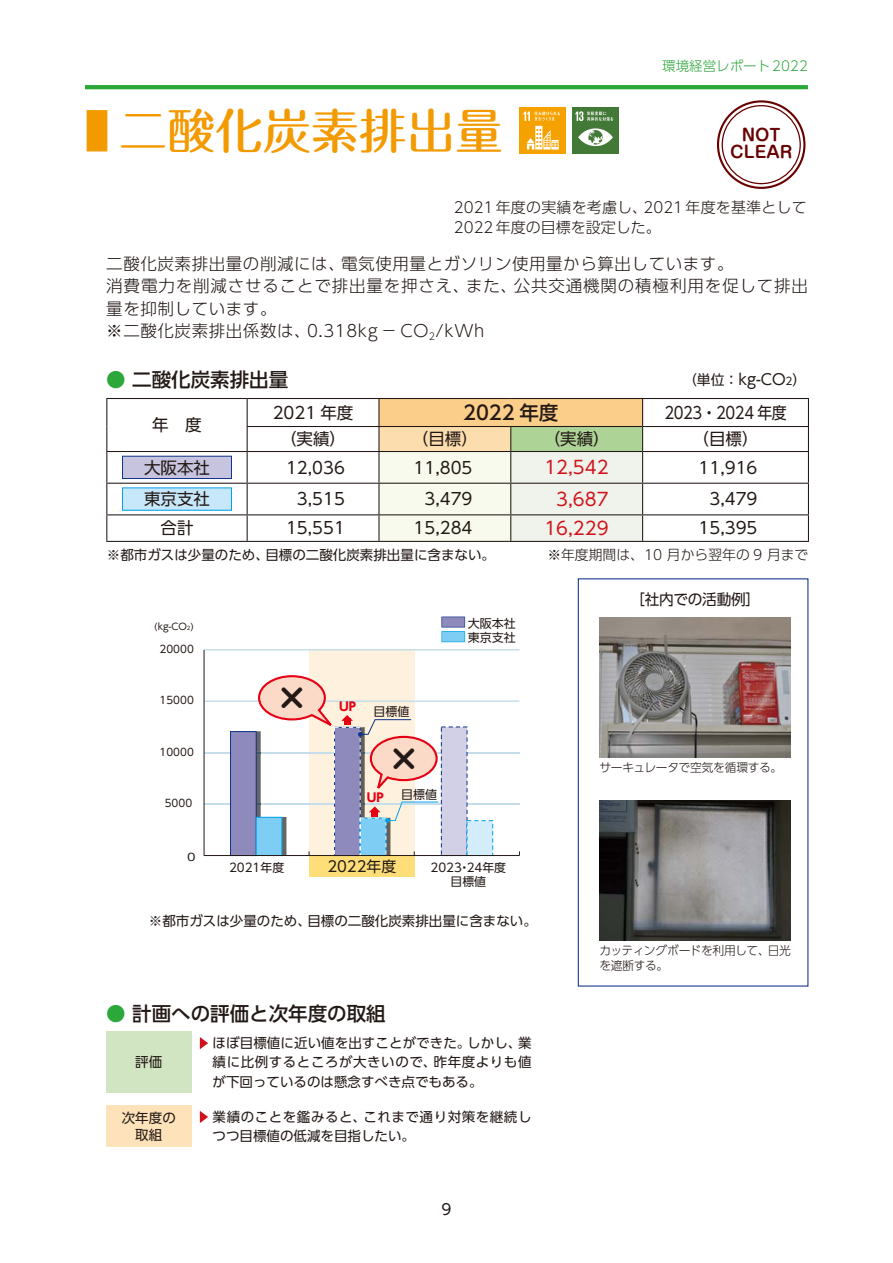
<style>
.page{position:relative;width:893px;height:1263px;background:#fff}
.page>*{position:absolute;margin:0;border:0;box-sizing:border-box;transform-origin:0 0}
.t1{font:48px "Maru Fo Pro Medium 90 msp RKSJ H";color:#f39a00}
.t2{font:33px "UD Shin M Go Pro Bold 90 msp RKSJ H";color:#231916}
.t3{font:19.5px "UD Shin Go Pro Medium 90 msp RKSJ H";color:#231916}
.t4{font:18px "UD Shin Go Pro Regular 90 msp RKSJ H";color:#d1131c}
.t5{font:16.5px/22.5px "UD Shin Go Pro Light 90 msp RKSJ H";letter-spacing:.035em;color:#231916}
.t6{font:16.5px "UD Shin Go Pro Regular 90 msp RKSJ H";color:#231916}
.t7{font:16.5px "UD Shin Go Pro Regular 90 msp RKSJ H";letter-spacing:-.03em;color:#231916;scale:.9 1}
.t8{font:16.2px/17px "Shin M Go Pro De Bold 90 msp RKSJ H";color:#680000;text-align:center}
.t9{font:15px/19.5px "UD Shin Go Pro Light 90 msp RKSJ H";letter-spacing:.005em;color:#231916}
.t10{font:15px "UD Shin Go Pro Regular 90 msp RKSJ H";letter-spacing:-.02em;color:#231916}
.t11{font:15px "UD Shin M Go Pro Regular 90 msp RKSJ H";color:#231916}
.t12{font:14.85px "UD Shin Go Pro Regular 90 msp RKSJ H";color:#231916}
.t13{font:13.8px "UD Shin Go Pro Light 90 msp RKSJ H";color:#231916}
.t14{font:13.8px "UD Shin Go Pro Regular 90 msp RKSJ H";color:#231916}
.t15{font:13.5px/19.5px "UD Shin Go Pro Regular 90 msp RKSJ H";color:#231916;text-align:justify}
.t16{font:13.5px/19.5px "UD Shin Go Pro Regular 90 msp RKSJ H";letter-spacing:.04em;color:#231916}
.t17{font:13.5px "UD Shin Go Pro Light 90 msp RKSJ H";color:#2ca739}
.t18{font:12px/15px "UD Shin Go Pro Light 90 msp RKSJ H";letter-spacing:-.025em;color:#231916}
.t19{font:12px "UD Shin Go Pro Regular 90 msp RKSJ H";color:#231916}
.t20{font:12px "UD Shin Go Pro Bold 90 msp RKSJ H";color:#e60013}
.t21{font:11.85px/13.5px "UD Shin Go Pro Regular 90 msp RKSJ H";color:#231916;text-align:center}
.t22{font:10.35px "UD Shin Go Pro Regular 90 msp RKSJ H";color:#231916}
.t23{font:10.35px "UD Shin Go Pro Regular 90 msp RKSJ H";color:#231916;scale:1.24 1}
.t24{font:9.3px "UD Shin Go Pro Regular 90 msp RKSJ H";color:#231916}
.s1{font-family:"UD Shin Go Pro Light 90 msp RKSJ H"}
.s2{color:#2ca739}
.s3{font-size:15px}
.s4{font-size:10.5px}
.s5{font-size:5.4px}
</style>
<div class="page">
<hr style="left:85px;top:85px;width:723px;height:4px;background:#2ca739">
<div style="left:578px;top:578px;width:230px;height:408px;border:1px solid #0e3388"></div>
<div style="left:106px;top:1031px;width:85px;height:61px;background:#d1e5c2"></div>
<div style="left:106px;top:1105px;width:85px;height:42px;background:#fde2ba"></div>
<svg style="left:200px;top:1037px;width:8px;height:12px"></svg>
<svg style="left:200px;top:1111px;width:8px;height:12px"></svg>
<img style="left:600px;top:617px;width:191px;height:140px">
<img style="left:600px;top:800px;width:191px;height:140px">
<svg style="left:107px;top:399px;width:701px;height:142px"></svg>
<hr style="left:106px;top:398px;width:141px;height:1px;background:#231916">
<hr style="left:247px;top:398px;width:132px;height:1px;background:#231916">
<hr style="left:379px;top:398px;width:132px;height:1px;background:#231916">
<hr style="left:511px;top:398px;width:298px;height:1px;background:#231916">
<svg style="left:106px;top:399px;width:1px;height:52px"></svg>
<hr style="left:247px;top:426px;width:132px;height:1px;background:#231916">
<svg style="left:247px;top:399px;width:1px;height:52px"></svg>
<hr style="left:643px;top:426px;width:166px;height:1px;background:#231916">
<svg style="left:808px;top:399px;width:1px;height:52px"></svg>
<hr style="left:106px;top:451px;width:141px;height:1px;background:#231916">
<hr style="left:106px;top:452px;width:1px;height:31px;background:#231916">
<hr style="left:247px;top:451px;width:132px;height:1px;background:#231916">
<hr style="left:247px;top:452px;width:1px;height:31px;background:#231916">
<hr style="left:643px;top:451px;width:166px;height:1px;background:#231916">
<hr style="left:808px;top:452px;width:1px;height:31px;background:#231916">
<hr style="left:106px;top:483px;width:141px;height:1px;background:#231916">
<hr style="left:106px;top:484px;width:1px;height:30px;background:#231916">
<hr style="left:247px;top:483px;width:132px;height:1px;background:#231916">
<hr style="left:247px;top:484px;width:1px;height:30px;background:#231916">
<hr style="left:643px;top:483px;width:166px;height:1px;background:#231916">
<hr style="left:808px;top:484px;width:1px;height:30px;background:#231916">
<hr style="left:106px;top:514px;width:141px;height:1px;background:#231916">
<svg style="left:106px;top:515px;width:1px;height:26px"></svg>
<hr style="left:247px;top:514px;width:132px;height:1px;background:#231916">
<svg style="left:247px;top:515px;width:1px;height:26px"></svg>
<hr style="left:643px;top:514px;width:166px;height:1px;background:#231916">
<svg style="left:378px;top:399px;width:265px;height:142px;background:#e6e0c4"></svg>
<svg style="left:808px;top:515px;width:1px;height:26px"></svg>
<hr style="left:106px;top:541px;width:703px;height:1px;background:#231916">
<div style="left:123px;top:456px;width:108px;height:22px;background:#c7c4df"></div>
<div style="left:122px;top:456px;width:110px;height:23px;border:1px solid #0e3388"></div>
<div style="left:123px;top:488px;width:108px;height:22px;background:#c7e8fa"></div>
<div style="left:122px;top:487px;width:110px;height:24px;border:1px solid #00a1e9"></div>
<div style="left:309px;top:650px;width:105px;height:205px;background:#fef1de"></div>
<div style="left:309px;top:855px;width:105px;height:22px;background:#fede78"></div>
<svg style="left:441px;top:617px;width:24px;height:25px"></svg>
<hr style="left:204px;top:649px;width:315px;height:1px;background:#c6deeb">
<hr style="left:204px;top:752px;width:315px;height:1px;background:#c6deeb">
<hr style="left:204px;top:700px;width:315px;height:2px;background:#c6deeb">
<hr style="left:204px;top:803px;width:315px;height:2px;background:#c6deeb">
<hr style="left:204px;top:650px;width:1px;height:205px;background:#231916">
<div style="left:441px;top:727px;width:26px;height:128px;background:#d2d0e6"></div>
<div style="left:467px;top:821px;width:26px;height:34px;background:#d3edfb"></div>
<div style="left:231px;top:732px;width:25px;height:123px;background:#8e8bbc"></div>
<div style="left:230px;top:731px;width:27px;height:125px;border:1px solid #0e3388"></div>
<hr style="left:204px;top:855px;width:315px;height:1px;background:#231916">
<svg style="left:234px;top:674px;width:205px;height:181px"></svg>
<div style="left:519px;top:108px;width:47px;height:46px;background:#f5a200"></div>
<svg style="left:523px;top:111px;width:37px;height:39px"></svg>
<div style="left:572px;top:108px;width:47px;height:46px;background:#427936"></div>
<svg style="left:578px;top:128px;width:35px;height:18px"></svg>
<svg style="left:575px;top:111px;width:38px;height:10px"></svg>
<div style="left:717px;top:100px;width:88px;height:89px;border:2px solid #680000;border-radius:50%"></div>
<div style="left:722px;top:105px;width:79px;height:79px;border:1px solid #680000;border-radius:50%"></div>
<h1 class="t1" style="left:85px;top:112px;width:420px"><span class="s1">■</span> 二酸化炭素排出量</h1>
<p class="t17" style="left:662px;top:61px;width:147px">環境経営レポート2022</p>
<p class="t8" style="left:730px;top:129px;width:64px">NOT<br>CLEAR</p>
<p class="t9" style="left:454px;top:200px;width:354px">2021年度の実績を考慮し、2021年度を基準として<br>2022年度の目標を設定した。</p>
<p class="t5" style="left:106px;top:254px;width:703px">二酸化炭素排出量の削減には、電気使用量とガソリン使用量から算出しています。<br>消費電力を削減させることで排出量を押さえ、また、公共交通機関の積極利用を促して排出量を抑制しています。<br>※二酸化炭素排出係数は、0.318kg － CO<sub>2</sub>/kWh</p>
<h3 class="t3" style="left:106px;top:372px;width:183px"><span class="s2">●</span> 二酸化炭素排出量</h3>
<p class="t14" style="left:683px;top:375px;width:125px">（単位：<span class="s3">kg-CO</span><span class="s4">2</span>）</p>
<p class="t6" style="left:152px;top:419px;width:51px">年　度</p>
<p class="t6" style="left:273px;top:406px;width:82px">2021 年度</p>
<h3 class="t3" style="left:463px;top:405px;width:97px">2022 年度</h3>
<p class="t7" style="left:664px;top:406px;width:137px">2023・2024 年度</p>
<p class="t6" style="left:280px;top:433px;width:67px">（実績）</p>
<p class="t6" style="left:412px;top:433px;width:67px">（目標）</p>
<p class="t6" style="left:544px;top:433px;width:67px">（実績）</p>
<p class="t6" style="left:692px;top:433px;width:67px">（目標）</p>
<p class="t6" style="left:144px;top:461px;width:67px">大阪本社</p>
<p class="t6" style="left:286px;top:461px;width:60px">12,036</p>
<p class="t6" style="left:414px;top:461px;width:60px">11,805</p>
<h3 class="t4" style="left:544px;top:461px;width:66px">12,542</h3>
<p class="t6" style="left:698px;top:461px;width:60px">11,916</p>
<p class="t6" style="left:144px;top:493px;width:67px">東京支社</p>
<p class="t6" style="left:297px;top:493px;width:49px">3,515</p>
<p class="t6" style="left:425px;top:493px;width:49px">3,479</p>
<h3 class="t4" style="left:556px;top:492px;width:54px">3,687</h3>
<p class="t6" style="left:709px;top:493px;width:49px">3,479</p>
<p class="t6" style="left:160px;top:522px;width:35px">合計</p>
<p class="t6" style="left:286px;top:522px;width:60px">15,551</p>
<p class="t6" style="left:414px;top:522px;width:60px">15,284</p>
<h3 class="t4" style="left:544px;top:521px;width:66px">16,229</h3>
<p class="t6" style="left:698px;top:522px;width:60px">15,395</p>
<p class="t15" style="left:107px;top:547px;width:390px">※都市ガスは少量のため、目標の二酸化炭素排出量に含まない。</p>
<p class="t13" style="left:547px;top:549px;width:263px">※年度期間は、10 月から翌年の 9 月まで</p>
<p class="t24" style="left:154px;top:622px;width:41px">(kg-CO<span class="s5">2</span>)</p>
<p class="t19" style="left:468px;top:619px;width:49px">大阪本社</p>
<p class="t19" style="left:468px;top:633px;width:49px">東京支社</p>
<p class="t22" style="left:160px;top:645px;width:36px">20000</p>
<p class="t22" style="left:160px;top:696px;width:36px">15000</p>
<p class="t22" style="left:160px;top:748px;width:36px">10000</p>
<p class="t22" style="left:165px;top:799px;width:29px">5000</p>
<p class="t23" style="left:187px;top:853px;width:8px">0</p>
<h2 class="t2" style="left:276px;top:686px;width:34px">×</h2>
<p class="t20" style="left:339px;top:701px;width:19px">UP</p>
<p class="t19" style="left:373px;top:707px;width:37px">目標値</p>
<p class="t20" style="left:367px;top:793px;width:19px">UP</p>
<h2 class="t2" style="left:387px;top:747px;width:34px">×</h2>
<p class="t19" style="left:401px;top:790px;width:37px">目標値</p>
<p class="t12" style="left:327px;top:861px;width:70px">2022年度</p>
<p class="t21" style="left:229px;top:863px;width:57px">2021年度</p>
<p class="t21" style="left:431px;top:863px;width:77px">2023・24年度目標値</p>
<p class="t15" style="left:149px;top:913px;width:390px">※都市ガスは少量のため、目標の二酸化炭素排出量に含まない。</p>
<h3 class="t3" style="left:106px;top:1006px;width:281px"><span class="s2">●</span> 計画への評価と次年度の取組</h3>
<p class="t15" style="left:135px;top:1054px;width:28px">評価</p>
<p class="t15" style="left:213px;top:1035px;width:320px">ほぼ目標値に近い値を出すことができた。しかし、業績に比例するところが大きいので、昨年度よりも値が下回っているのは懸念すべき点でもある。</p>
<p class="t15" style="left:122px;top:1111px;width:55px;line-height:16.5px;text-align:center">次年度の取組</p>
<p class="t16" style="left:213px;top:1108px;width:320px">業績のことを鑑みると、これまで通り対策を継続しつつ目標値の低減を目指したい。</p>
<p class="t11" style="left:442px;top:1204px;width:11px">9</p>
<p class="t10" style="left:630px;top:593px;width:132px">［社内での活動例］</p>
<p class="t18" style="left:599px;top:762px;width:184px">サーキュレータで空気を循環する。</p>
<p class="t18" style="left:599px;top:945px;width:193px">カッティングボードを利用して、日光を遮断する。</p>
</div>
